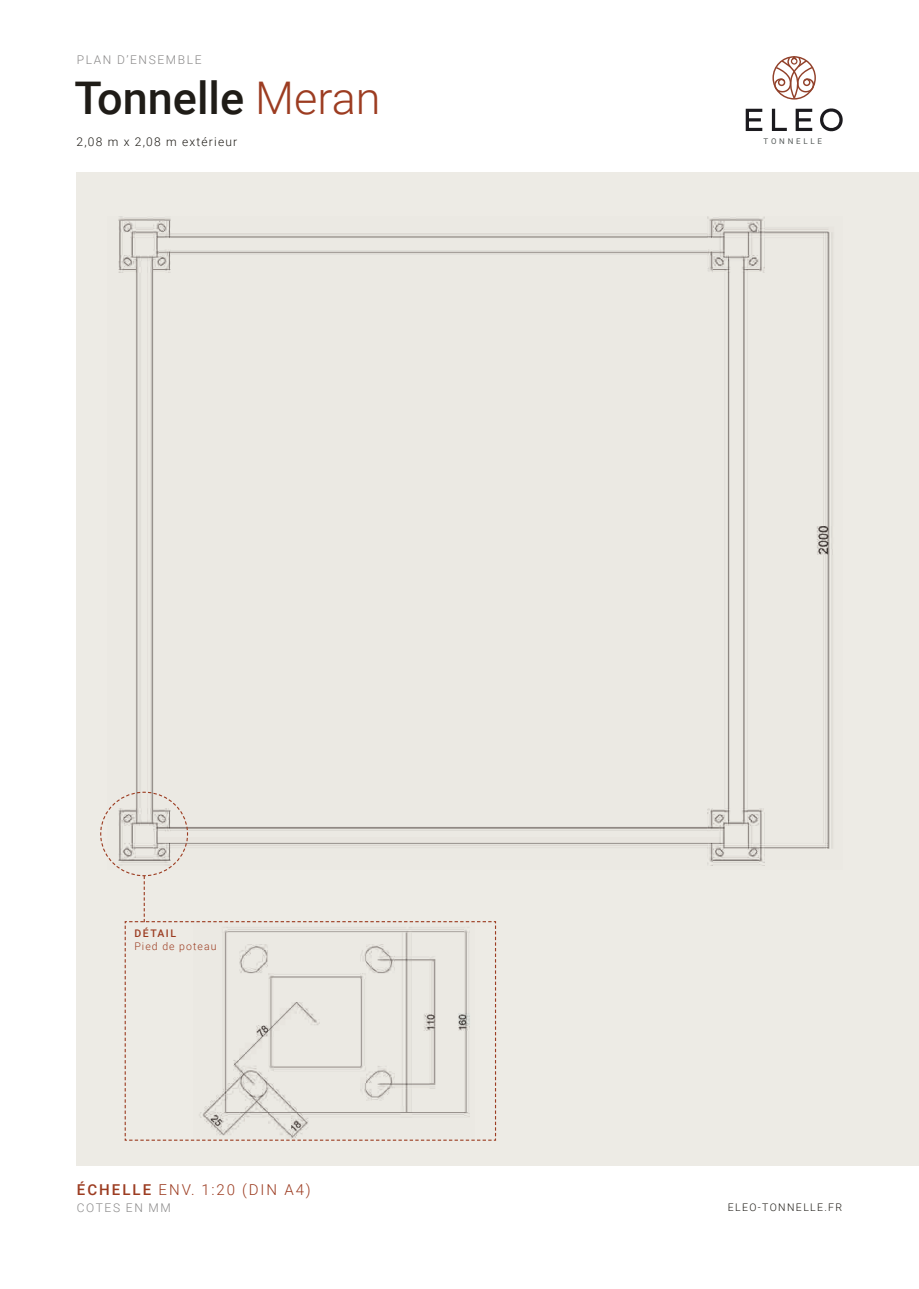
<style>
.page{position:relative;width:919px;height:1289px;background:#fff}
.page>*{position:absolute;margin:0;border:0;box-sizing:border-box;transform-origin:0 0}
.t1{font:500 45px "Roboto";color:#1f1c17}
.t2{font:300 15px "Roboto";letter-spacing:.135em;color:#9c3c21}
._02_detail_descripti{font:300 12px "Roboto";letter-spacing:.135em;color:#898888}
.t3{font:300 12px "Roboto";letter-spacing:.1em;color:#1f1c17}
._03_index{font:300 10.5px "Roboto";letter-spacing:.135em;color:#1f1c17}
._02_detail_descripti-2{font:300 10.5px "Roboto";letter-spacing:.1em;color:#9c3c21}
._02_detail_descripti-3{font:500 10.5px "Roboto";letter-spacing:.135em;color:#9c3c21}
.t4{font:7.95px "Roboto";letter-spacing:.345em;color:#595e5d}
.s1{font-weight:300;color:#9c3c21}
.s2{font-weight:500}
</style>
<div class="page">
<div style="left:77px;top:172px;width:841px;height:993px;background:#edebe5"></div>
<img style="left:118px;top:217px;width:715px;height:649px">
<svg style="left:100px;top:791px;width:396px;height:349px"></svg>
<svg style="left:772px;top:56px;width:43px;height:44px"></svg>
<svg style="left:745px;top:108px;width:97px;height:24px"></svg>
<p class="_02_detail_descripti" style="left:77px;top:52px;width:126px">PLAN D’ENSEMBLE</p>
<p class="t1" style="left:74px;top:66px;width:307px">Tonnelle <span class="s1">Meran</span></p>
<p class="t3" style="left:77px;top:134px;width:162px">2,08 m x 2,08 m extérieur</p>
<p class="_02_detail_descripti-3" style="left:135px;top:926px;width:43px">DÉTAIL</p>
<p class="_02_detail_descripti-2" style="left:134px;top:938px;width:83px">Pied de poteau</p>
<p class="t4" style="left:763px;top:136px;width:60px">TONNELLE</p>
<p class="t2" style="left:77px;top:1179px;width:235px"><span class="s2">ÉCHELLE</span> ENV. 1:20 (DIN A4)</p>
<p class="_02_detail_descripti" style="left:77px;top:1199px;width:96px">COTES EN MM</p>
<p class="_03_index" style="left:727px;top:1200px;width:116px">ELEO-TONNELLE.FR</p>
</div>
